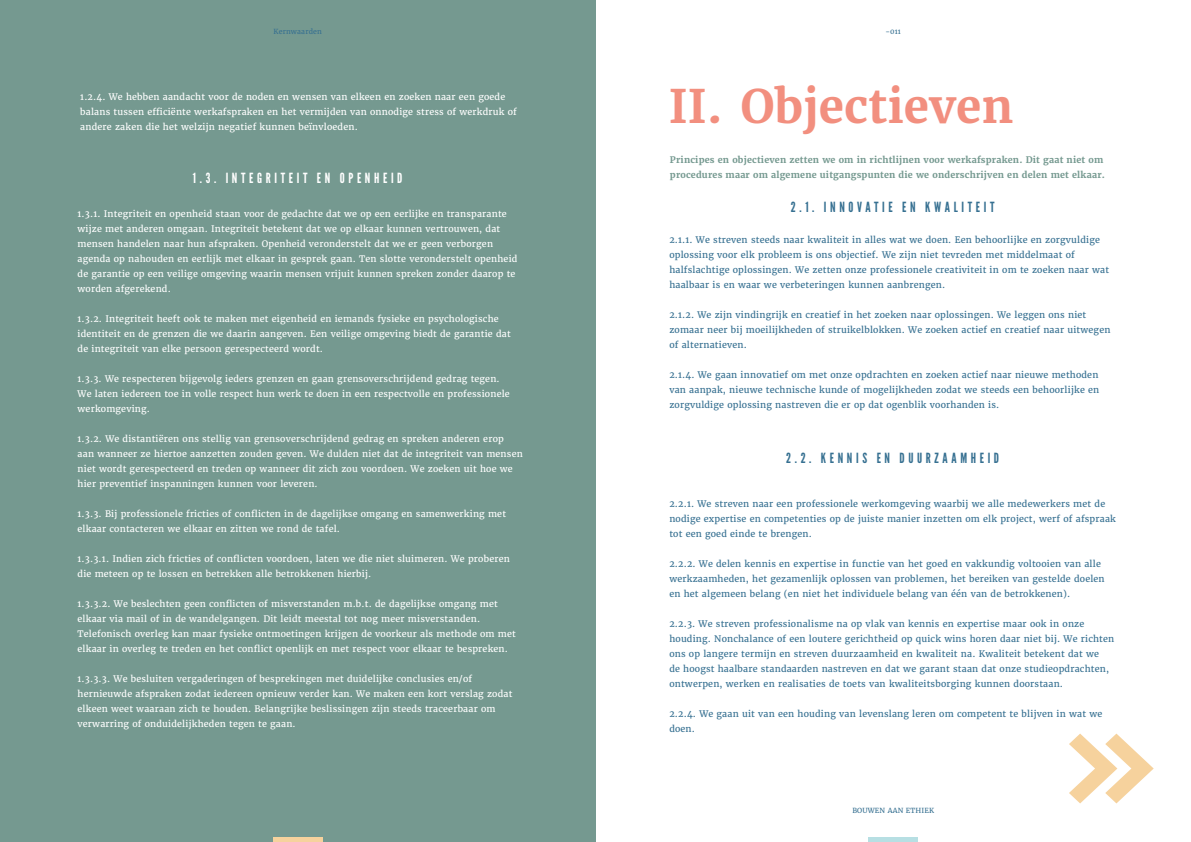
<style>
.page{position:relative;width:1191px;height:842px;background:#fff}
.page>*{position:absolute;margin:0;border:0;box-sizing:border-box;transform-origin:0 0}
.t1{font:700 46px "Merriweather";color:#f28f7f}
.t2{font:14px "League Gothic";letter-spacing:.26em;color:#367091}
.t3{font:14px "League Gothic";letter-spacing:.26em;color:#fff}
.t4{font:9px/15px "Merriweather";letter-spacing:.02em;color:#fff}
.t5{font:9px/15px "Merriweather";letter-spacing:.02em;color:#367091}
.t6{font:700 9px/15px "Merriweather";letter-spacing:.02em;color:#759990}
.t7{font:7px "Merriweather";letter-spacing:.02em;color:#367091}
</style>
<div class="page">
<div style="left:0;top:0;width:595px;height:842px;background:#759990"></div>
<div style="left:273px;top:837px;width:49px;height:5px;background:#f6d29d"></div>
<div style="left:868px;top:837px;width:50px;height:5px;background:#b7dfe3"></div>
<svg style="left:1069px;top:733px;width:84px;height:70px"></svg>
<p class="t7" style="left:274px;top:27px;width:50px">Kernwaarden</p>
<p class="t4" style="left:80px;top:89px;width:438px">1.2.4. We hebben aandacht voor de noden en wensen van elkeen en zoeken naar een goede balans tussen efficiënte werkafspraken en het vermijden van onnodige stress of werkdruk of andere zaken die het welzijn negatief kunnen beïnvloeden.</p>
<h2 class="t3" style="left:193px;top:169px;width:211px">1.3. INTEGRITEIT EN OPENHEID</h2>
<p class="t4" style="left:78px;top:206px;width:441px">1.3.1. Integriteit en openheid staan voor de gedachte dat we op een eerlijke en transparante wijze met anderen omgaan. Integriteit betekent dat we op elkaar kunnen vertrouwen, dat mensen handelen naar hun afspraken. Openheid veronderstelt dat we er geen verborgen agenda op nahouden en eerlijk met elkaar in gesprek gaan. Ten slotte veronderstelt openheid de garantie op een veilige omgeving waarin mensen vrijuit kunnen spreken zonder daarop te worden afgerekend.</p>
<p class="t4" style="left:78px;top:311px;width:434px">1.3.2. Integriteit heeft ook te maken met eigenheid en iemands fysieke en psychologische identiteit en de grenzen die we daarin aangeven. Een veilige omgeving biedt de garantie dat de integriteit van elke persoon gerespecteerd wordt.</p>
<p class="t4" style="left:78px;top:371px;width:434px">1.3.3. We respecteren bijgevolg ieders grenzen en gaan grensoverschrijdend gedrag tegen.<br>We laten iedereen toe in volle respect hun werk te doen in een respectvolle en professionele werkomgeving.</p>
<p class="t4" style="left:78px;top:431px;width:447px">1.3.2. We distantiëren ons stellig van grensoverschrijdend gedrag en spreken anderen erop<br>aan wanneer ze hiertoe aanzetten zouden geven. We dulden niet dat de integriteit van mensen niet wordt gerespecteerd en treden op wanneer dit zich zou voordoen. We zoeken uit hoe we hier preventief inspanningen kunnen voor leveren.</p>
<p class="t4" style="left:78px;top:506px;width:430px">1.3.3. Bij professionele fricties of conflicten in de dagelijkse omgang en samenwerking met elkaar contacteren we elkaar en zitten we rond de tafel.</p>
<p class="t4" style="left:78px;top:551px;width:434px">1.3.3.1. Indien zich fricties of conflicten voordoen, laten we die niet sluimeren. We proberen die meteen op te lossen en betrekken alle betrokkenen hierbij.</p>
<p class="t4" style="left:78px;top:596px;width:440px">1.3.3.2. We beslechten geen conflicten of misverstanden m.b.t. de dagelijkse omgang met elkaar via mail of in de wandelgangen. Dit leidt meestal tot nog meer misverstanden.<br>Telefonisch overleg kan maar fysieke ontmoetingen krijgen de voorkeur als methode om met elkaar in overleg te treden en het conflict openlijk en met respect voor elkaar te bespreken.</p>
<p class="t4" style="left:78px;top:671px;width:436px">1.3.3.3. We besluiten vergaderingen of besprekingen met duidelijke conclusies en/of hernieuwde afspraken zodat iedereen opnieuw verder kan. We maken een kort verslag zodat elkeen weet waaraan zich te houden. Belangrijke beslissingen zijn steeds traceerbaar om verwarring of onduidelijkheden tegen te gaan.</p>
<p class="t7" style="left:885px;top:27px;width:17px">-011</p>
<h1 class="t1" style="left:669px;top:77px;width:346px">II. Objectieven</h1>
<p class="t6" style="left:670px;top:152px;width:436px">Principes en objectieven zetten we om in richtlijnen voor werkafspraken. Dit gaat niet om procedures maar om algemene uitgangspunten die we onderschrijven en delen met elkaar.</p>
<h2 class="t2" style="left:791px;top:199px;width:205px">2.1. INNOVATIE EN KWALITEIT</h2>
<p class="t5" style="left:669px;top:232px;width:441px">2.1.1. We streven steeds naar kwaliteit in alles wat we doen. Een behoorlijke en zorgvuldige oplossing voor elk probleem is ons objectief. We zijn niet tevreden met middelmaat of halfslachtige oplossingen. We zetten onze professionele creativiteit in om te zoeken naar wat haalbaar is en waar we verbeteringen kunnen aanbrengen.</p>
<p class="t5" style="left:669px;top:307px;width:442px">2.1.2. We zijn vindingrijk en creatief in het zoeken naar oplossingen. We leggen ons niet zomaar neer bij moeilijkheden of struikelblokken. We zoeken actief en creatief naar uitwegen of alternatieven.</p>
<p class="t5" style="left:669px;top:367px;width:431px;text-align:justify">2.1.4. We gaan innovatief om met onze opdrachten en zoeken actief naar nieuwe methoden van aanpak, nieuwe technische kunde of mogelijkheden zodat we steeds een behoorlijke en zorgvuldige oplossing nastreven die er op dat ogenblik voorhanden is.</p>
<h2 class="t2" style="left:786px;top:449px;width:214px">2.2. KENNIS EN DUURZAAMHEID</h2>
<p class="t5" style="left:669px;top:496px;width:448px">2.2.1. We streven naar een professionele werkomgeving waarbij we alle medewerkers met de nodige expertise en competenties op de juiste manier inzetten om elk project, werf of afspraak tot een goed einde te brengen.</p>
<p class="t5" style="left:669px;top:556px;width:437px">2.2.2. We delen kennis en expertise in functie van het goed en vakkundig voltooien van alle werkzaamheden, het gezamenlijk oplossen van problemen, het bereiken van gestelde doelen en het algemeen belang (en niet het individuele belang van één van de betrokkenen).</p>
<p class="t5" style="left:669px;top:616px;width:446px">2.2.3. We streven professionalisme na op vlak van kennis en expertise maar ook in onze houding. Nonchalance of een loutere gerichtheid op quick wins horen daar niet bij. We richten ons op langere termijn en streven duurzaamheid en kwaliteit na. Kwaliteit betekent dat we<br>de hoogst haalbare standaarden nastreven en dat we garant staan dat onze studieopdrachten, ontwerpen, werken en realisaties de toets van kwaliteitsborging kunnen doorstaan.</p>
<p class="t5" style="left:669px;top:706px;width:434px">2.2.4. We gaan uit van een houding van levenslang leren om competent te blijven in wat we doen.</p>
<p class="t7" style="left:852px;top:806px;width:83px">BOUWEN AAN ETHIEK</p>
</div>
